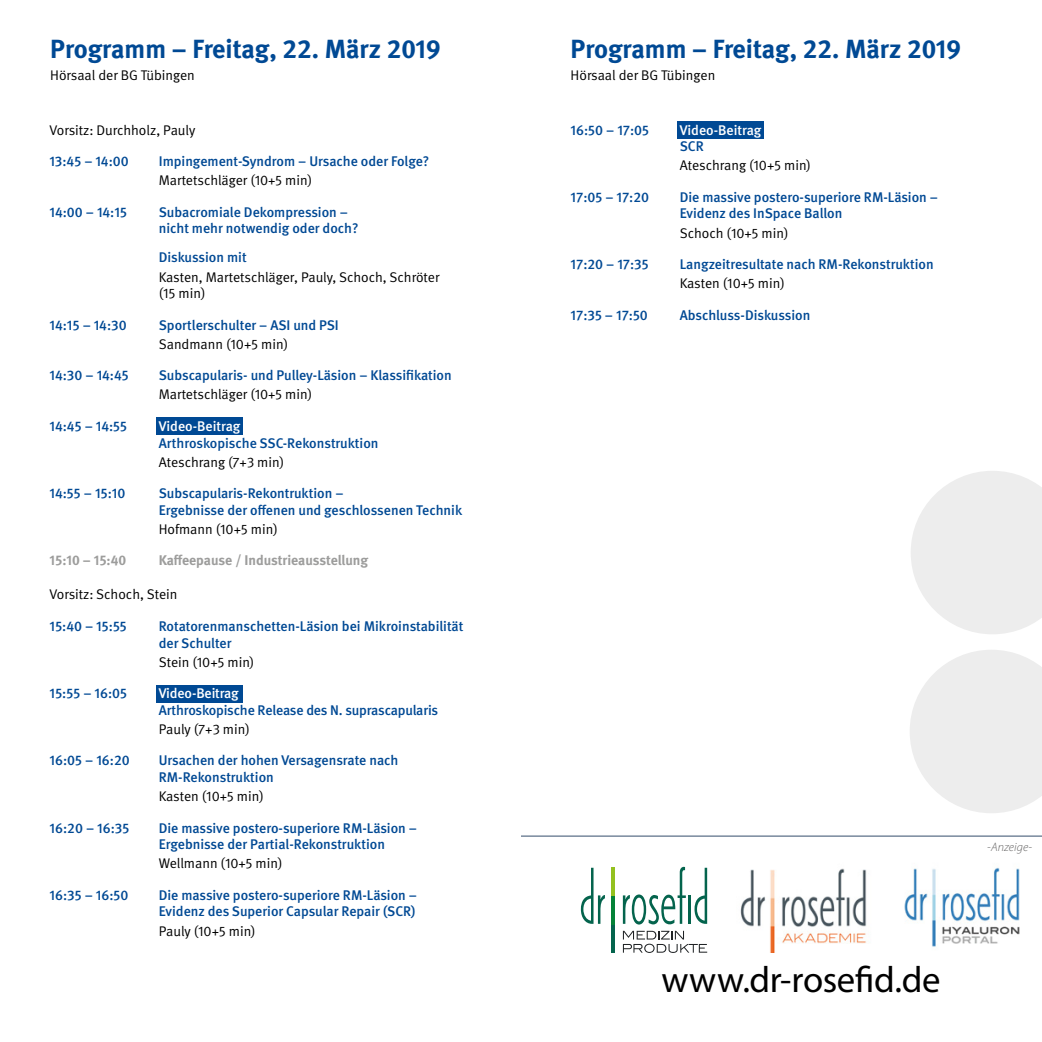
<style>
.page{position:relative;width:1042px;height:1042px;background:#fff}
.page>*{position:absolute;margin:0;border:0;box-sizing:border-box;transform-origin:0 0}
.t1{font:36.75px "Myriad Pro";letter-spacing:-.01em;color:#000}
.t2{font:700 26.25px "DGUV Meta";color:#004994}
.t3{font:500 14px/16.6px "DGUV Meta";color:#004994}
.t4{font:14px/16.6px "DGUV Meta";color:#000}
.t5{font:700 14px "DGUV Meta";color:#9d9d9c}
.t6{font:500 14px "DGUV Meta";letter-spacing:-.01em;color:#fff}
.t7{font:italic 300 12.25px "Myriad Pro";letter-spacing:.005em;color:#646363}
</style>
<div class="page">
<svg style="left:911px;top:471px;width:131px;height:163px"></svg>
<svg style="left:910px;top:650px;width:132px;height:163px"></svg>
<div style="left:156px;top:418px;width:87px;height:17px;background:#004994"></div>
<div style="left:156px;top:685px;width:87px;height:17px;background:#004994"></div>
<div style="left:677px;top:122px;width:87px;height:17px;background:#004994"></div>
<svg style="left:581px;top:868px;width:24px;height:56px"></svg>
<svg style="left:623px;top:867px;width:63px;height:57px"></svg>
<hr style="left:688px;top:895px;width:3px;height:29px;background:#04644d">
<hr style="left:611px;top:924px;width:4px;height:29px;background:#04644d">
<hr style="left:611px;top:896px;width:4px;height:28px;background:#058238">
<hr style="left:611px;top:868px;width:4px;height:28px;background:#94c11f">
<svg style="left:694px;top:868px;width:13px;height:56px"></svg>
<svg style="left:623px;top:931px;width:84px;height:22px"></svg>
<img style="left:740px;top:868px;width:127px;height:85px">
<img style="left:904px;top:867px;width:116px;height:80px">
<hr style="left:521px;top:836px;width:521px;height:1px;background:#344d6a">
<h2 class="t2" style="left:50px;top:33px;width:392px">Programm – Freitag, 22. März 2019</h2>
<p class="t4" style="left:50px;top:67px;width:146px">Hörsaal der BG Tübingen</p>
<p class="t4" style="left:50px;top:122px;width:147px">Vorsitz: Durchholz, Pauly</p>
<p class="t3" style="left:50px;top:153px;width:81px">13:45 – 14:00</p>
<p class="t3" style="left:159px;top:153px;width:272px">Impingement-Syndrom – Ursache oder Folge?</p>
<p class="t4" style="left:159px;top:172px;width:155px">Martetschläger (10+5 min)</p>
<p class="t3" style="left:50px;top:204px;width:79px">14:00 – 14:15</p>
<p class="t3" style="left:159px;top:204px;width:201px">Subacromiale Dekompression – nicht mehr notwendig oder doch?</p>
<p class="t3" style="left:159px;top:250px;width:89px">Diskussion mit</p>
<p class="t4" style="left:159px;top:269px;width:282px">Kasten, Martetschläger, Pauly, Schoch, Schröter (15 min)</p>
<p class="t3" style="left:50px;top:317px;width:79px">14:15 – 14:30</p>
<p class="t3" style="left:159px;top:317px;width:182px">Sportlerschulter – ASI und PSI</p>
<p class="t4" style="left:159px;top:336px;width:131px">Sandmann (10+5 min)</p>
<p class="t3" style="left:50px;top:367px;width:81px">14:30 – 14:45</p>
<p class="t3" style="left:159px;top:367px;width:294px">Subscapularis- und Pulley-Läsion – Klassifikation</p>
<p class="t4" style="left:159px;top:386px;width:155px">Martetschläger (10+5 min)</p>
<p class="t3" style="left:50px;top:418px;width:79px">14:45 – 14:55</p>
<p class="t6" style="left:159px;top:418px;width:83px">Video-Beitrag</p>
<p class="t3" style="left:159px;top:435px;width:221px">Arthroskopische SSC-Rekonstruktion</p>
<p class="t4" style="left:159px;top:454px;width:127px">Ateschrang (7+3 min)</p>
<p class="t3" style="left:50px;top:485px;width:77px">14:55 – 15:10</p>
<p class="t3" style="left:159px;top:485px;width:305px">Subscapularis-Rekontruktion –<br>Ergebnisse der offenen und geschlossenen Technik</p>
<p class="t4" style="left:159px;top:521px;width:120px">Hofmann (10+5 min)</p>
<p class="t5" style="left:50px;top:552px;width:78px">15:10 – 15:40</p>
<p class="t5" style="left:159px;top:552px;width:211px">Kaffeepause / Industrieausstellung</p>
<p class="t4" style="left:50px;top:586px;width:129px">Vorsitz: Schoch, Stein</p>
<p class="t3" style="left:50px;top:618px;width:79px">15:40 – 15:55</p>
<p class="t3" style="left:159px;top:618px;width:306px">Rotatorenmanschetten-Läsion bei Mikroinstabilität der Schulter</p>
<p class="t4" style="left:159px;top:654px;width:97px">Stein (10+5 min)</p>
<p class="t3" style="left:50px;top:685px;width:79px">15:55 – 16:05</p>
<p class="t6" style="left:159px;top:685px;width:81px">Video-Beitrag</p>
<p class="t3" style="left:159px;top:702px;width:281px">Arthroskopische Release des N. suprascapularis</p>
<p class="t4" style="left:159px;top:721px;width:93px">Pauly (7+3 min)</p>
<p class="t3" style="left:50px;top:752px;width:82px">16:05 – 16:20</p>
<p class="t3" style="left:159px;top:752px;width:241px">Ursachen der hohen Versagensrate nach<br>RM-Rekonstruktion</p>
<p class="t4" style="left:159px;top:788px;width:107px">Kasten (10+5 min)</p>
<p class="t3" style="left:50px;top:820px;width:81px">16:20 – 16:35</p>
<p class="t3" style="left:159px;top:820px;width:260px">Die massive postero-superiore RM-Läsion –<br>Ergebnisse der Partial-Rekonstruktion</p>
<p class="t4" style="left:159px;top:855px;width:125px">Wellmann (10+5 min)</p>
<p class="t3" style="left:50px;top:887px;width:80px">16:35 – 16:50</p>
<p class="t3" style="left:159px;top:887px;width:260px">Die massive postero-superiore RM-Läsion –<br>Evidenz des Superior Capsular Repair (SCR)</p>
<p class="t4" style="left:159px;top:923px;width:98px">Pauly (10+5 min)</p>
<h2 class="t2" style="left:570px;top:33px;width:392px">Programm – Freitag, 22. März 2019</h2>
<p class="t4" style="left:570px;top:67px;width:146px">Hörsaal der BG Tübingen</p>
<p class="t3" style="left:570px;top:122px;width:80px">16:50 – 17:05</p>
<p class="t6" style="left:680px;top:122px;width:83px">Video-Beitrag</p>
<p class="t3" style="left:680px;top:139px;width:26px">SCR</p>
<p class="t4" style="left:680px;top:157px;width:133px">Ateschrang (10+5 min)</p>
<p class="t3" style="left:570px;top:189px;width:80px">17:05 – 17:20</p>
<p class="t3" style="left:680px;top:189px;width:260px">Die massive postero-superiore RM-Läsion –<br>Evidenz des InSpace Ballon</p>
<p class="t4" style="left:680px;top:225px;width:110px">Schoch (10+5 min)</p>
<p class="t3" style="left:570px;top:256px;width:80px">17:20 – 17:35</p>
<p class="t3" style="left:680px;top:256px;width:255px">Langzeitresultate nach RM-Rekonstruktion</p>
<p class="t4" style="left:680px;top:275px;width:107px">Kasten (10+5 min)</p>
<p class="t3" style="left:570px;top:307px;width:79px">17:35 – 17:50</p>
<p class="t3" style="left:680px;top:307px;width:132px">Abschluss-Diskussion</p>
<h1 class="t1" style="left:661px;top:957px;width:281px">www.dr-rosefid.de</h1>
<p class="t7" style="left:987px;top:839px;width:46px">-Anzeige-</p>
</div>
